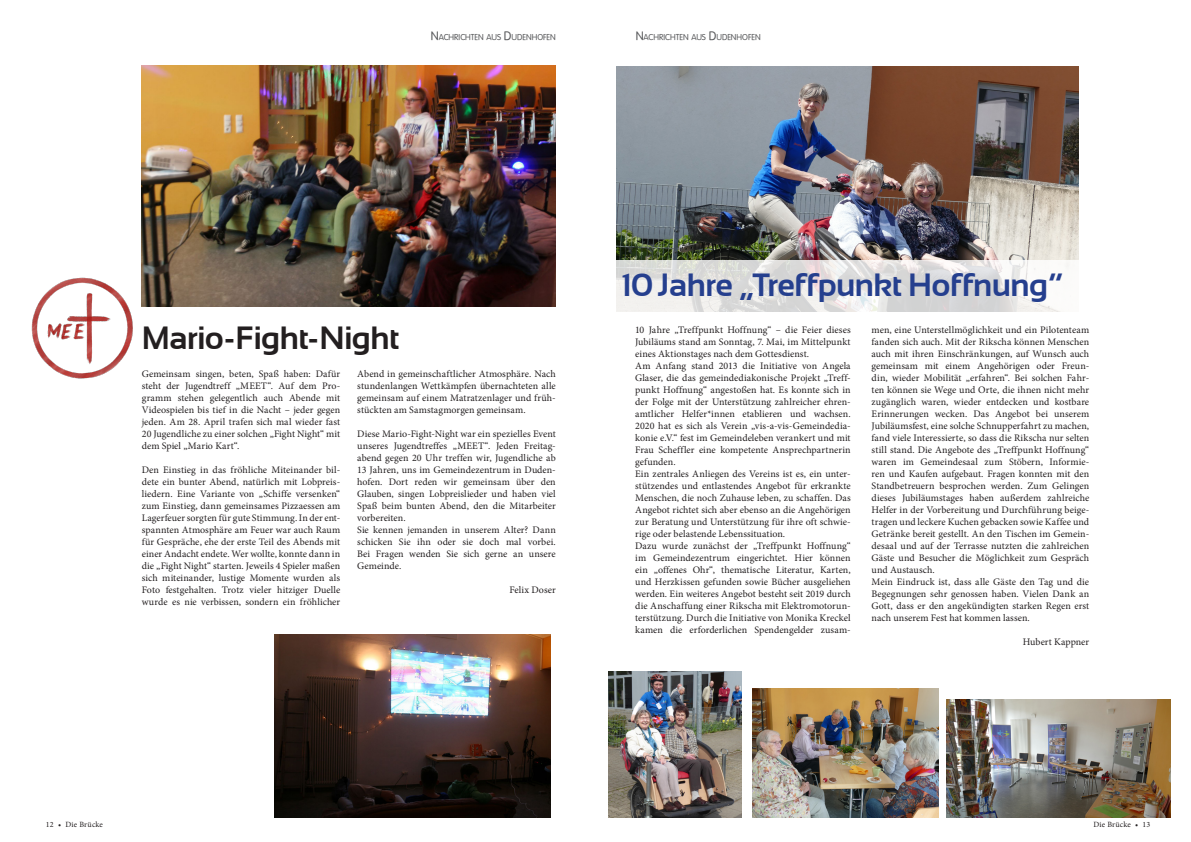
<style>
.page{position:relative;width:1191px;height:842px;background:#fff}
.page>*{position:absolute;margin:0;border:0;box-sizing:border-box;transform-origin:0 0}
.t1{font:700 32px "Sansation";letter-spacing:-.015em;color:#253f8e}
.t2{font:700 32px "Sansation";letter-spacing:-.015em;color:#231f20}
.Fließtext{font:10px/12px "Minion Pro";letter-spacing:.005em;color:#231f20;text-align:justify}
.t3{font:8.4px "VAG Rounded Lt Normal";letter-spacing:-.005em;color:#57585a}
.t4{font:8px "Minion Pro";letter-spacing:.025em;color:#231f20}
.s1{font-size:12px}
</style>
<div class="page">
<img style="left:142px;top:65px;width:414px;height:241px">
<img style="left:275px;top:634px;width:275px;height:184px">
<img style="left:617px;top:66px;width:462px;height:195px">
<img style="left:608px;top:671px;width:133px;height:147px">
<svg style="left:616px;top:261px;width:453px;height:51px"></svg>
<img style="left:753px;top:689px;width:185px;height:129px">
<img style="left:946px;top:699px;width:224px;height:119px">
<img style="left:31px;top:268px;width:111px;height:111px">
<p class="t3" style="left:431px;top:32px;width:125px"><span class="s1">N</span>ACHRICHTEN AUS <span class="s1">D</span>UDENHOFEN</p>
<p class="t3" style="left:636px;top:32px;width:125px"><span class="s1">N</span>ACHRICHTEN AUS <span class="s1">D</span>UDENHOFEN</p>
<p class="t2" style="left:142px;top:320px;width:259px">Mario-Fight-Night</p>
<p class="Fließtext" style="left:142px;top:368px;width:200px">Gemeinsam singen, beten, Spaß haben: Dafür steht der Jugendtreff „MEET“. Auf dem Pro&shy;gramm stehen gelegentlich auch Abende mit Videospielen bis tief in die Nacht – jeder gegen jeden. Am 28. April trafen sich mal wieder fast 20 Jugendliche zu einer solchen „Fight Night“ mit dem Spiel „Mario Kart“.</p>
<p class="Fließtext" style="left:142px;top:464px;width:200px">Den Einstieg in das fröhliche Miteinander bil&shy;dete ein bunter Abend, natürlich mit Lobpreis&shy;liedern. Eine Variante von „Schiffe versenken“ zum Einstieg, dann gemeinsames Pizzaessen am Lagerfeuer sorgten für gute Stimmung. In der ent&shy;spannten Atmosphäre am Feuer war auch Raum für Gespräche, ehe der erste Teil des Abends mit einer Andacht endete. Wer wollte, konnte dann in die „Fight Night“ starten. Jeweils 4 Spieler maßen sich miteinander, lustige Momente wurden als Foto festgehalten. Trotz vieler hitziger Duelle wurde es nie verbissen, sondern ein fröhlicher</p>
<p class="Fließtext" style="left:357px;top:368px;width:200px">Abend in gemeinschaftlicher Atmosphäre. Nach stundenlangen Wettkämpfen übernachteten alle gemeinsam auf einem Matratzenlager und früh&shy;stückten am Samstagmorgen gemeinsam.</p>
<p class="Fließtext" style="left:357px;top:428px;width:200px">Diese Mario-Fight-Night war ein spezielles Event unseres Jugendtreffes „MEET“. Jeden Freitag&shy;abend gegen 20 Uhr treffen wir, Jugendliche ab 13 Jahren, uns im Gemeindezentrum in Duden&shy;hofen. Dort reden wir gemeinsam über den Glauben, singen Lobpreislieder und haben viel Spaß beim bunten Abend, den die Mitarbeiter vorbereiten.</p>
<p class="Fließtext" style="left:357px;top:524px;width:200px">Sie kennen jemanden in unserem Alter? Dann schicken Sie ihn oder sie doch mal vorbei.<br>Bei Fragen wenden Sie sich gerne an unsere Gemeinde.</p>
<p class="Fließtext" style="left:509px;top:584px;width:48px">Felix Doser</p>
<p class="t1" style="left:621px;top:267px;width:444px">10 Jahre „Treffpunkt Hoffnung“</p>
<p class="Fließtext" style="left:635px;top:323px;width:217px">10 Jahre „Treffpunkt Hoffnung“ – die Feier dieses Jubiläums stand am Sonntag, 7. Mai, im Mittelpunkt eines Aktionstages nach dem Gottesdienst.</p>
<p class="Fließtext" style="left:635px;top:359px;width:217px">Am Anfang stand 2013 die Initiative von Angela Glaser, die das gemeindediakonische Projekt „Treff&shy;punkt Hoffnung“ angestoßen hat. Es konnte sich in der Folge mit der Unterstützung zahlreicher ehren&shy;amtlicher Helfer*innen etablieren und wachsen.<br>2020 hat es sich als Verein „vis-a-vis-Gemeindedia&shy;konie e.V.“ fest im Gemeindeleben verankert und mit Frau Scheffler eine kompetente Ansprechpartnerin gefunden.</p>
<p class="Fließtext" style="left:635px;top:467px;width:217px">Ein zentrales Anliegen des Vereins ist es, ein unter&shy;stützendes und entlastendes Angebot für erkrankte Menschen, die noch Zuhause leben, zu schaffen. Das Angebot richtet sich aber ebenso an die Angehörigen zur Beratung und Unterstützung für ihre oft schwie&shy;rige oder belastende Lebenssituation.</p>
<p class="Fließtext" style="left:635px;top:539px;width:217px">Dazu wurde zunächst der „Treffpunkt Hoffnung“ im Gemeindezentrum eingerichtet. Hier können ein „offenes Ohr“, thematische Literatur, Karten, und Herzkissen gefunden sowie Bücher ausgeliehen werden. Ein weiteres Angebot besteht seit 2019 durch die Anschaffung einer Rikscha mit Elektromotorun&shy;terstützung. Durch die Initiative von Monika Kreckel kamen die erforderlichen Spendengelder zusam-</p>
<p class="Fließtext" style="left:871px;top:324px;width:219px">men, eine Unterstellmöglichkeit und ein Pilotenteam fanden sich auch. Mit der Rikscha können Menschen auch mit ihren Einschränkungen, auf Wunsch auch gemeinsam mit einem Angehörigen oder Freun&shy;din, wieder Mobilität „erfahren“. Bei solchen Fahr&shy;ten können sie Wege und Orte, die ihnen nicht mehr zugänglich waren, wieder entdecken und kostbare Erinnerungen wecken. Das Angebot bei unserem Jubiläumsfest, eine solche Schnupperfahrt zu machen, fand viele Interessierte, so dass die Rikscha nur selten still stand. Die Angebote des „Treffpunkt Hoffnung“ waren im Gemeindesaal zum Stöbern, Informie&shy;ren und Kaufen aufgebaut. Fragen konnten mit den Standbetreuern besprochen werden. Zum Gelingen dieses Jubiläumstages haben außerdem zahlreiche Helfer in der Vorbereitung und Durchführung beige&shy;tragen und leckere Kuchen gebacken sowie Kaffee und Getränke bereit gestellt. An den Tischen im Gemein&shy;desaal und auf der Terrasse nutzten die zahlreichen Gäste und Besucher die Möglichkeit zum Gespräch und Austausch.</p>
<p class="Fließtext" style="left:871px;top:576px;width:219px">Mein Eindruck ist, dass alle Gäste den Tag und die Begegnungen sehr genossen haben. Vielen Dank an Gott, dass er den angekündigten starken Regen erst nach unserem Fest hat kommen lassen.</p>
<p class="Fließtext" style="left:1022px;top:636px;width:68px">Hubert Kappner</p>
<p class="t4" style="left:46px;top:819px;width:59px">12 • Die Brücke</p>
<p class="t4" style="left:1093px;top:819px;width:59px">Die Brücke • 13</p>
</div>
